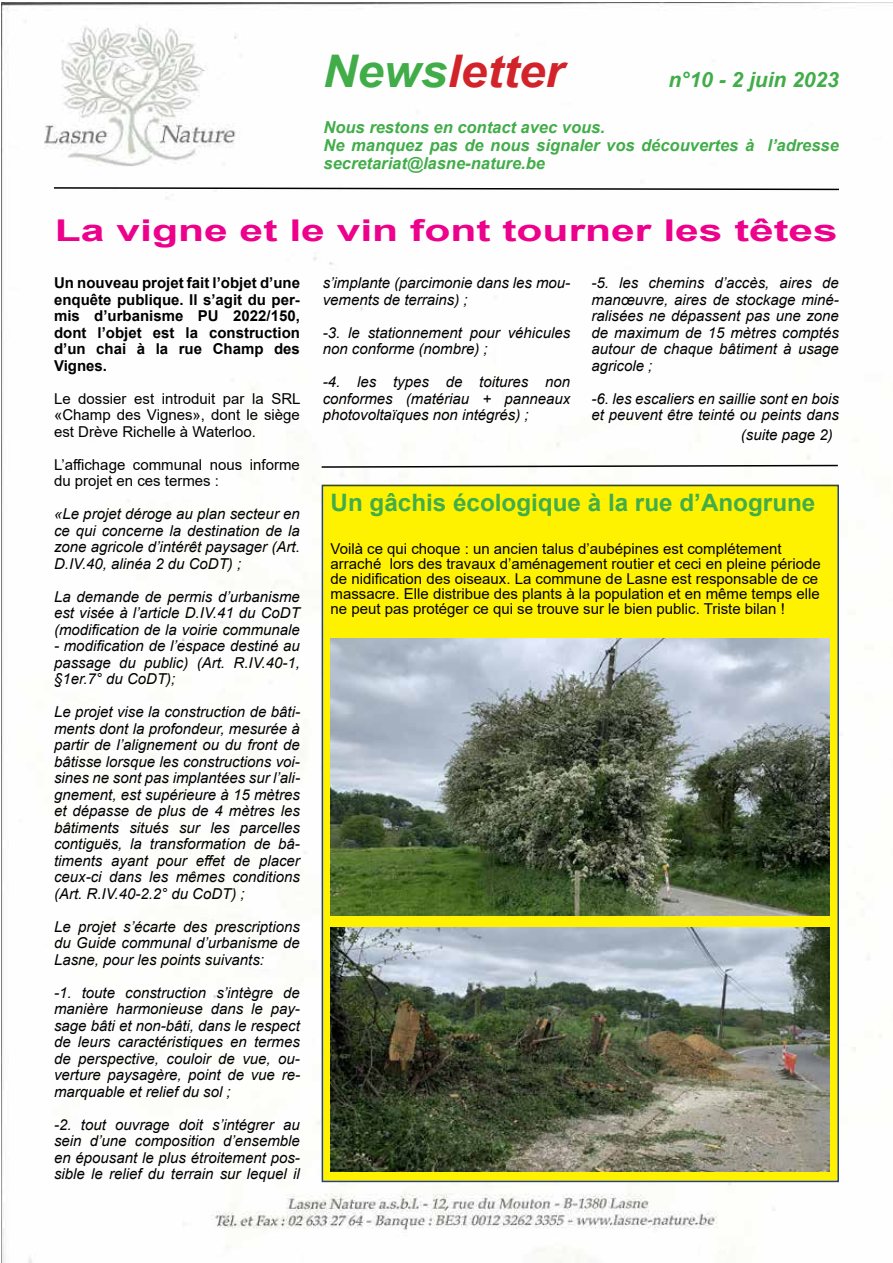
<style>
.page{position:relative;width:893px;height:1263px;background:#fff}
.page>*{position:absolute;margin:0;border:0;box-sizing:border-box;transform-origin:0 0}
.t1{font:italic 700 45px "Arial";color:#d2232a;scale:1.06 1}
.t2{font:700 30px "Arial";color:#ec008c;scale:1.42 1}
.t3{font:700 24px "Arial";color:#41ad49}
.t4{font:italic 700 21px "Arial";color:#41ad49}
.t5{font:italic 700 16.5px/18px "Arial";color:#41ad49}
.t6{font:italic 15px/16.5px "Arial";color:#000;text-align:justify}
.t7{font:15px/15px "Arial";color:#000}
.t8{font:700 15px/16.5px "Arial";color:#000;text-align:justify}
.s1{color:#41ad49}
</style>
<div class="page">
<img style="left:1px;top:2px;width:892px;height:1261px">
<svg style="left:52px;top:186px;width:788px;height:5px"></svg>
<div style="left:322px;top:485px;width:516px;height:697px;background:#fff200"></div>
<svg style="left:320px;top:464px;width:519px;height:4px"></svg>
<div style="left:322px;top:485px;width:517px;height:697px;border:2px solid #25408f"></div>
<img style="left:330px;top:639px;width:500px;height:276px">
<img style="left:330px;top:927px;width:500px;height:244px">
<h1 class="t1" style="left:323px;top:41px;width:229px"><span class="s1">News</span>letter</h1>
<h3 class="t4" style="left:668px;top:65px;width:172px">n°10 - 2 juin 2023</h3>
<p class="t5" style="left:323px;top:119px;width:517px">Nous restons en contact avec vous.<br>Ne manquez pas de nous signaler vos découvertes à l’adresse secretariat@lasne-nature.be</p>
<h2 class="t2" style="left:55px;top:209px;width:553px">La vigne et le vin font tourner les têtes</h2>
<p class="t8" style="left:54px;top:275px;width:247px">Un nouveau projet fait l’objet d’une enquête publique. Il s’agit du per&shy;mis d’urbanisme PU 2022/150, dont l’objet est la construction d’un chai à la rue Champ des Vignes.</p>
<p class="t7" style="left:54px;top:390px;width:248px;line-height:16.5px;text-align:justify">Le dossier est introduit par la SRL «Champ des Vignes», dont le siège est Drève Richelle à Waterloo.</p>
<p class="t7" style="left:54px;top:456px;width:247px;line-height:16.5px">L’affichage communal nous informe du projet en ces termes :</p>
<p class="t6" style="left:54px;top:506px;width:247px">«Le projet déroge au plan secteur en ce qui concerne la destination de la zone agricole d’intérêt paysager (Art.<br>D.IV.40, alinéa 2 du CoDT) ;</p>
<p class="t6" style="left:54px;top:588px;width:247px">La demande de permis d’urbanisme est visée à l’article D.IV.41 du CoDT (modification de la voirie communale</p>
<p class="t6" style="left:54px;top:638px;width:247px">- modification de l’espace destiné au passage du public) (Art. R.IV.40-1, §1er.7° du CoDT);</p>
<p class="t6" style="left:54px;top:704px;width:247px">Le projet vise la construction de bâti&shy;ments dont la profondeur, mesurée à partir de l’alignement ou du front de bâtisse lorsque les constructions voi&shy;sines ne sont pas implantées sur l’ali&shy;gnement, est supérieure à 15 mètres et dépasse de plus de 4 mètres les bâtiments situés sur les parcelles contiguës, la transformation de bâ&shy;timents ayant pour effet de placer ceux-ci dans les mêmes conditions (Art. R.IV.40-2.2° du CoDT) ;</p>
<p class="t6" style="left:54px;top:918px;width:247px">Le projet s’écarte des prescriptions du Guide communal d’urbanisme de Lasne, pour les points suivants:</p>
<p class="t6" style="left:54px;top:984px;width:247px">-1. toute construction s’intègre de manière harmonieuse dans le pay&shy;sage bâti et non-bâti, dans le respect de leurs caractéristiques en termes de perspective, couloir de vue, ou&shy;verture paysagère, point de vue re&shy;marquable et relief du sol ;</p>
<p class="t6" style="left:54px;top:1116px;width:247px">-2. tout ouvrage doit s’intégrer au sein d’une composition d’ensemble en épousant le plus étroitement pos&shy;sible le relief du terrain sur lequel il</p>
<p class="t6" style="left:323px;top:275px;width:249px">s’implante (parcimonie dans les mou&shy;vements de terrains) ;</p>
<p class="t6" style="left:323px;top:324px;width:249px">-3. le stationnement pour véhicules non conforme (nombre) ;</p>
<p class="t6" style="left:323px;top:374px;width:249px">-4. les types de toitures non conformes (matériau + panneaux photovoltaïques non intégrés) ;</p>
<p class="t6" style="left:591px;top:275px;width:249px">-5. les chemins d’accès, aires de manœuvre, aires de stockage miné&shy;ralisées ne dépassent pas une zone de maximum de 15 mètres comptés autour de chaque bâtiment à usage agricole ;</p>
<p class="t6" style="left:591px;top:390px;width:249px">-6. les escaliers en saillie sont en bois et peuvent être teinté ou peints dans</p>
<p class="t6" style="left:741px;top:427px;width:93px">(suite page 2)</p>
<h3 class="t3" style="left:330px;top:485px;width:486px">Un gâchis écologique à la rue d’Anogrune</h3>
<p class="t7" style="left:330px;top:541px;width:492px">Voilà ce qui choque : un ancien talus d’aubépines est complétement arraché lors des travaux d’aménagement routier et ceci en pleine période de nidification des oiseaux. La commune de Lasne est responsable de ce massacre. Elle distribue des plants à la population et en même temps elle ne peut pas protéger ce qui se trouve sur le bien public. Triste bilan !</p>
</div>
